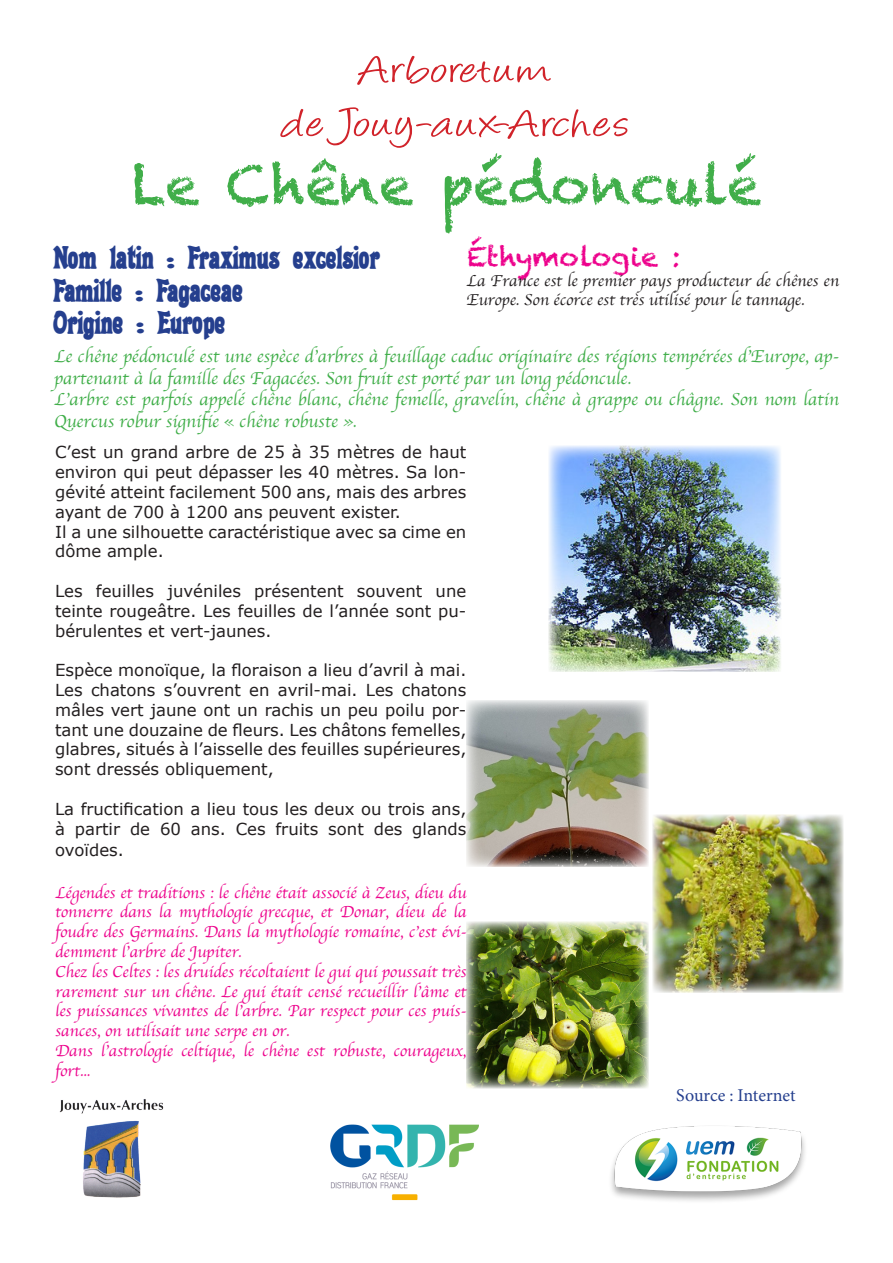
<style>
.page{position:relative;width:893px;height:1263px;background:#fff}
.page>*{position:absolute;margin:0;border:0;box-sizing:border-box;transform-origin:0 0}
.t1{font:54px "Chalkduster";color:#40ae49}
.t2{font:45px "Angelina";letter-spacing:.045em;color:#d1232a;scale:1.25 1}
.t3{font:27px "Alibi";color:#253f8e}
.t4{font:27px "Chalkduster";color:#ed028c}
.t5{font:18px/21.6px "Apple Chancery";color:#40ae49}
.t6{font:18px "Minion Pro";color:#253f8e}
.t7{font:16.5px/19.8px "MS Reference Sans Serif";color:#231f20;text-align:justify}
.t8{font:16.5px/19.8px "Apple Chancery";color:#ed028c;text-align:justify}
.t9{font:16.5px/19.8px "Apple Chancery";color:#231f20}
</style>
<div class="page">
<img style="left:548px;top:446px;width:233px;height:226px">
<img style="left:59px;top:1099px;width:105px;height:99px">
<img style="left:330px;top:1124px;width:149px;height:77px">
<img style="left:611px;top:1126px;width:194px;height:75px">
<img style="left:466px;top:700px;width:183px;height:167px">
<img style="left:466px;top:922px;width:183px;height:166px">
<img style="left:653px;top:815px;width:190px;height:177px">
<p class="t2" style="left:359px;top:51px;width:155px">Arboretum</p>
<p class="t2" style="left:281px;top:105px;width:280px">de Jouy-aux-Arches</p>
<p class="t1" style="left:132px;top:153px;width:632px">Le Chêne pédonculé</p>
<p class="t3" style="left:54px;top:239px;width:328px">Nom latin : Fraximus excelsior</p>
<p class="t3" style="left:54px;top:272px;width:191px">Famille : Fagaceae</p>
<p class="t3" style="left:54px;top:304px;width:174px">Origine : Europe</p>
<p class="t4" style="left:466px;top:241px;width:216px">Éthymologie :</p>
<p class="t9" style="left:466px;top:271px;width:374px">La France est le premier pays producteur de chênes en<br>Europe. Son écorce est très utilisé pour le tannage.</p>
<p class="t5" style="left:54px;top:347px;width:786px">Le chêne pédonculé est une espèce d’arbres à feuillage caduc originaire des régions tempérées d’Europe, ap&shy;partenant à la famille des Fagacées. Son fruit est porté par un long pédoncule.</p>
<p class="t5" style="left:54px;top:390px;width:786px">L’arbre est parfois appelé chêne blanc, chêne femelle, gravelin, chêne à grappe ou châgne. Son nom latin<br>Quercus robur signifie « chêne robuste ».</p>
<p class="t7" style="left:55px;top:442px;width:413px">C’est un grand arbre de 25 à 35 mètres de haut environ qui peut dépasser les 40 mètres. Sa lon&shy;gévité atteint facilement 500 ans, mais des arbres ayant de 700 à 1200 ans peuvent exister.</p>
<p class="t7" style="left:55px;top:521px;width:413px">Il a une silhouette caractéristique avec sa cime en dôme ample.</p>
<p class="t7" style="left:55px;top:580px;width:413px">Les feuilles juvéniles présentent souvent une teinte rougeâtre. Les feuilles de l’année sont pu&shy;bérulentes et vert-jaunes.</p>
<p class="t7" style="left:55px;top:660px;width:413px">Espèce monoïque, la floraison a lieu d’avril à mai.<br>Les chatons s’ouvrent en avril-mai. Les chatons mâles vert jaune ont un rachis un peu poilu por&shy;tant une douzaine de fleurs. Les châtons femelles, glabres, situés à l’aisselle des feuilles supérieures, sont dressés obliquement,</p>
<p class="t7" style="left:55px;top:798px;width:413px">La fructification a lieu tous les deux ou trois ans, à partir de 60 ans. Ces fruits sont des glands</p>
<p class="t7" style="left:55px;top:840px;width:70px">ovoïdes.</p>
<p class="t8" style="left:55px;top:883px;width:413px">Légendes et traditions : le chêne était associé à Zeus, dieu du tonnerre dans la mythologie grecque, et Donar, dieu de la foudre des Germains. Dans la mythologie romaine, c’est évi&shy;demment l’arbre de Jupiter.</p>
<p class="t8" style="left:55px;top:963px;width:413px">Chez les Celtes : les druides récoltaient le gui qui poussait très rarement sur un chêne. Le gui était censé recueillir l’âme et les puissances vivantes de l’arbre. Par respect pour ces puis&shy;sances, on utilisait une serpe en or.</p>
<p class="t8" style="left:55px;top:1042px;width:413px">Dans l’astrologie celtique, le chêne est robuste, courageux, fort...</p>
<p class="t6" style="left:676px;top:1083px;width:121px">Source : Internet</p>
</div>
